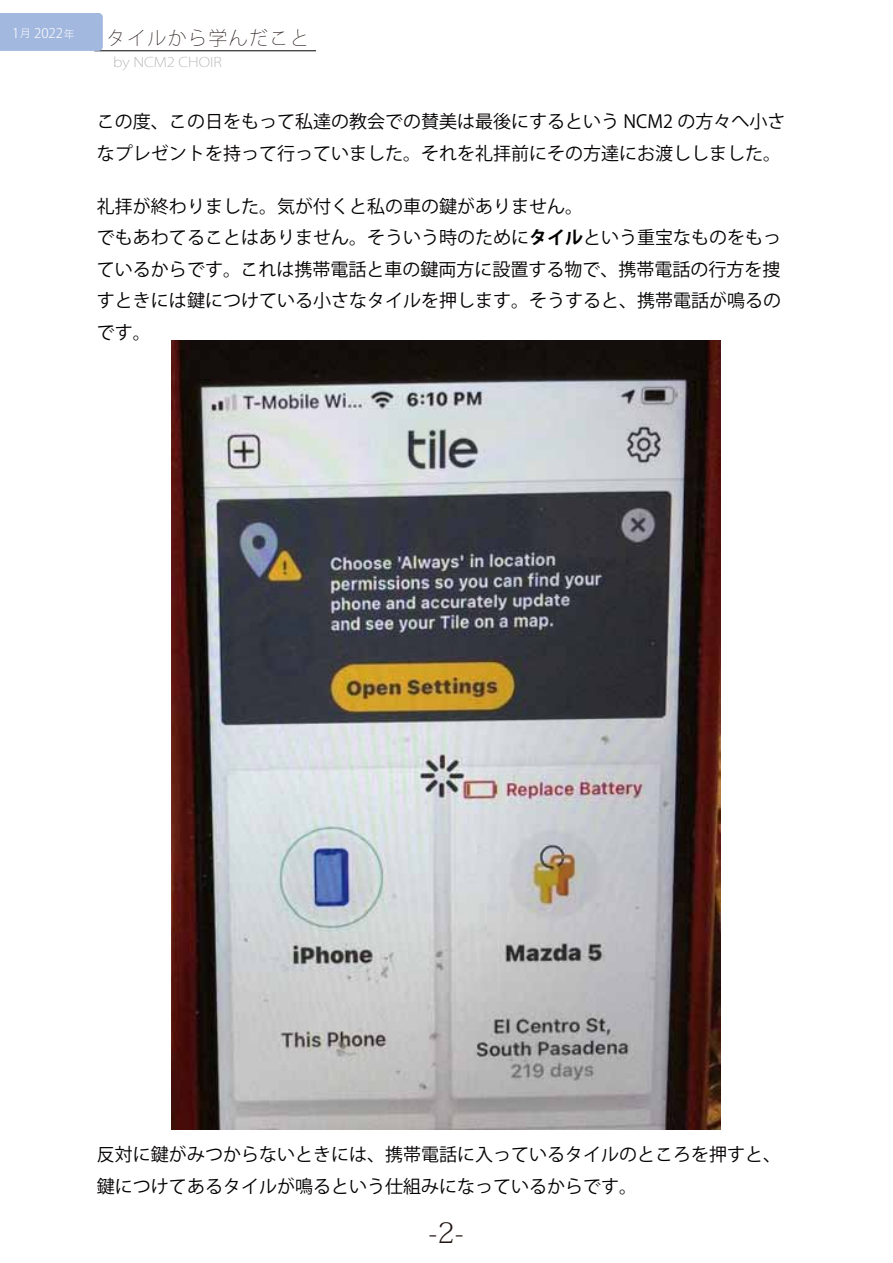
<style>
.page{position:relative;width:893px;height:1263px;background:#fff}
.page>*{position:absolute;margin:0;border:0;box-sizing:border-box;transform-origin:0 0}
.t1{font:200 28.5px "Koz Min Pr 6 N";color:#221714}
.t2{font:200 18.9px "Koz Go Pro";letter-spacing:.075em;color:#221714}
.t3{font:18px/31.5px "Koz Go Pro";color:#040000}
.t4{font:200 13.35px "Koz Go Pro";color:#a2a3a3;scale:1.15 1}
.t5{font:300 13.35px "Koz Go Pro";color:#fff}
.s1{font-size:10.65px}
.s2{font-weight:700}
</style>
<div class="page">
<hr style="left:94px;top:51px;width:222px;height:1px;background:#000">
<div style="left:0;top:13px;width:103px;height:38px;background:#a2b8df"></div>
<img style="left:171px;top:341px;width:549px;height:789px">
<p class="t5" style="left:12px;top:24px;width:64px">1<span class="s1">月</span> 2022<span class="s1">年</span></p>
<p class="t2" style="left:107px;top:26px;width:204px">タイルから学んだこと</p>
<p class="t4" style="left:113px;top:53px;width:96px">by NCM2 CHOIR</p>
<p class="t3" style="left:97px;top:106px;width:690px">この度、この日をもって私達の教会での賛美は最後にするという NCM2 の方々へ小さなプレゼントを持って行っていました。それを礼拝前にその方達にお渡ししました。</p>
<p class="t3" style="left:97px;top:191px;width:686px">礼拝が終わりました。気が付くと私の車の鍵がありません。<br>でもあわてることはありません。そういう時のために<span class="s2">タイル</span>という重宝なものをもっているからです。これは携帯電話と車の鍵両方に設置する物で、携帯電話の行方を捜すときには鍵につけている小さなタイルを押します。そうすると、携帯電話が鳴るのです。</p>
<p class="t3" style="left:97px;top:1139px;width:686px">反対に鍵がみつからないときには、携帯電話に入っているタイルのところを押すと、鍵につけてあるタイルが鳴るという仕組みになっているからです。</p>
<h1 class="t1" style="left:428px;top:1216px;width:37px">-2-</h1>
</div>
